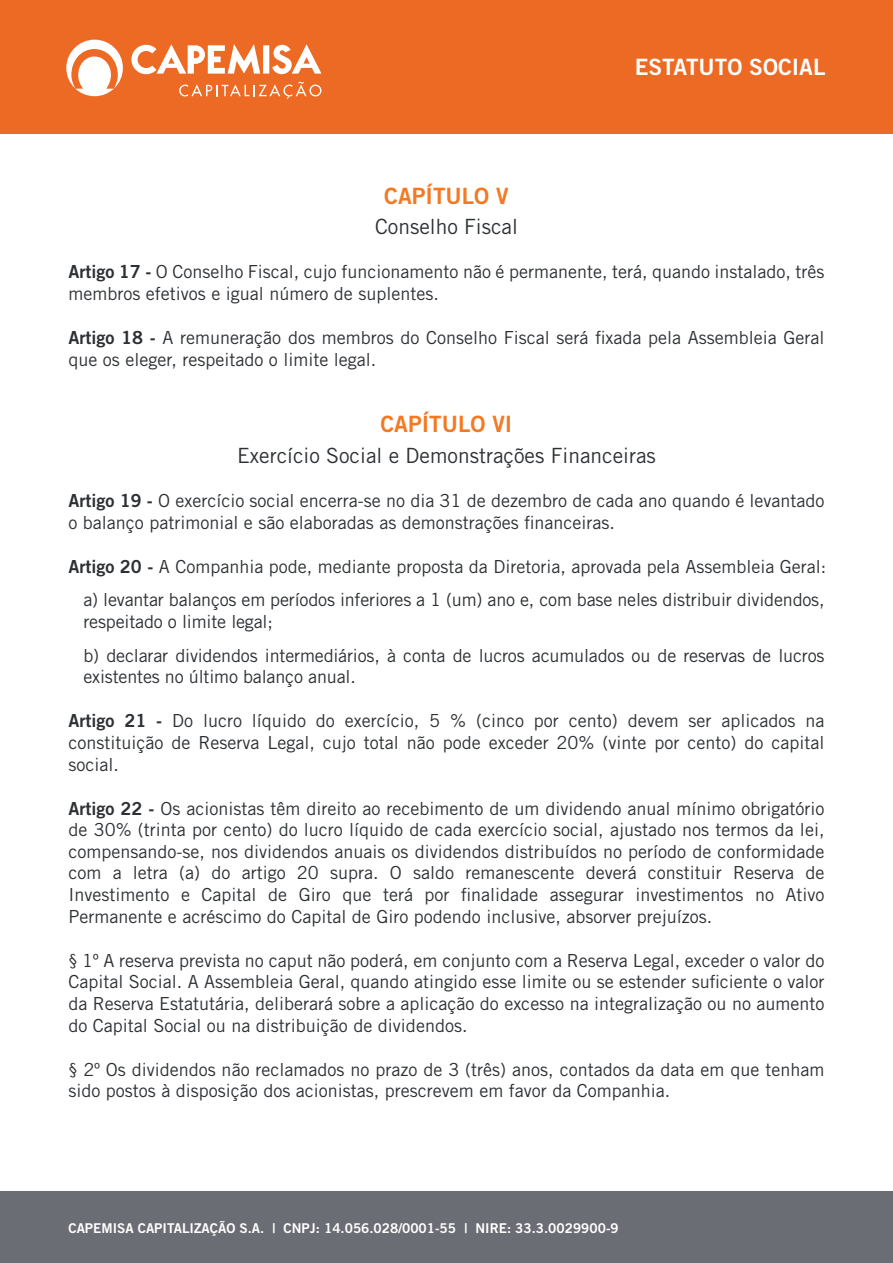
<style>
.page{position:relative;width:893px;height:1263px;background:#fff}
.page>*{position:absolute;margin:0;border:0;box-sizing:border-box;transform-origin:0 0}
.t1{font:22.5px "Trade Gothic LT Std Bd 2";color:#f47923}
.t2{font:22.5px "Trade Gothic LT Std Bd 2";color:#fff}
.t3{font:21px "Trade Gothic LT Std";color:#2d3134}
.t4{font:18px/21.6px "Trade Gothic LT Std";color:#2d3134}
.t5{font:13.5px "Trade Gothic LT Std Bd 2";color:#fff}
.s1{font-family:"Trade Gothic LT Std Bd 2"}
</style>
<div class="page">
<div style="left:0;top:0;width:893px;height:134px;background:#ec6a23"></div>
<div style="left:0;top:1192px;width:893px;height:71px;background:#6a6d73"></div>
<svg style="left:131px;top:44px;width:190px;height:30px"></svg>
<svg style="left:179px;top:82px;width:142px;height:17px"></svg>
<svg style="left:66px;top:40px;width:57px;height:56px"></svg>
<p class="t2" style="left:635px;top:53px;width:192px">ESTATUTO SOCIAL</p>
<p class="t1" style="left:384px;top:182px;width:126px">CAPÍTULO V</p>
<p class="t3" style="left:375px;top:214px;width:144px">Conselho Fiscal</p>
<p class="t4" style="left:68px;top:261px;width:758px"><span class="s1">Artigo 17 -</span> O Conselho Fiscal, cujo funcionamento não é permanente, terá, quando instalado, três membros efetivos e igual número de suplentes.</p>
<p class="t4" style="left:68px;top:327px;width:757px"><span class="s1">Artigo 18 -</span> A remuneração dos membros do Conselho Fiscal será fixada pela Assembleia Geral que os eleger, respeitado o limite legal.</p>
<p class="t1" style="left:381px;top:410px;width:133px">CAPÍTULO VI</p>
<p class="t3" style="left:237px;top:443px;width:420px">Exercício Social e Demonstrações Financeiras</p>
<p class="t4" style="left:68px;top:490px;width:758px"><span class="s1">Artigo 19 -</span> O exercício social encerra-se no dia 31 de dezembro de cada ano quando é levantado o balanço patrimonial e são elaboradas as demonstrações financeiras.</p>
<p class="t4" style="left:68px;top:549px;width:759px;line-height:33.6px;text-align:right"><span class="s1">Artigo 20 -</span> A Companhia pode, mediante proposta da Diretoria, aprovada pela Assembleia Geral: a) levantar balanços em períodos inferiores a 1 (um) ano e, com base neles distribuir dividendos,</p>
<p class="t4" style="left:83px;top:605px;width:742px;line-height:33.6px">respeitado o limite legal;<br>b) declarar dividendos intermediários, à conta de lucros acumulados ou de reservas de lucros</p>
<p class="t4" style="left:83px;top:666px;width:274px">existentes no último balanço anual.</p>
<p class="t4" style="left:68px;top:710px;width:757px;text-align:justify"><span class="s1">Artigo 21 -</span> Do lucro líquido do exercício, 5 % (cinco por cento) devem ser aplicados na constituição de Reserva Legal, cujo total não pode exceder 20% (vinte por cento) do capital social.</p>
<p class="t4" style="left:68px;top:797px;width:758px;text-align:justify"><span class="s1">Artigo 22 -</span> Os acionistas têm direito ao recebimento de um dividendo anual mínimo obrigatório de 30% (trinta por cento) do lucro líquido de cada exercício social, ajustado nos termos da lei, compensando-se, nos dividendos anuais os dividendos distribuídos no período de conformidade com a letra (a) do artigo 20 supra. O saldo remanescente deverá constituir Reserva de Investimento e Capital de Giro que terá por finalidade assegurar investimentos no Ativo Permanente e acréscimo do Capital de Giro podendo inclusive, absorver prejuízos.</p>
<p class="t4" style="left:68px;top:949px;width:758px;text-align:justify">§ 1º A reserva prevista no caput não poderá, em conjunto com a Reserva Legal, exceder o valor do Capital Social. A Assembleia Geral, quando atingido esse limite ou se estender suficiente o valor da Reserva Estatutária, deliberará sobre a aplicação do excesso na integralização ou no aumento do Capital Social ou na distribuição de dividendos.</p>
<p class="t4" style="left:68px;top:1058px;width:757px">§ 2º Os dividendos não reclamados no prazo de 3 (três) anos, contados da data em que tenham sido postos à disposição dos acionistas, prescrevem em favor da Companhia.</p>
<p class="t5" style="left:68px;top:1220px;width:552px">CAPEMISA CAPITALIZAÇÃO S.A. | CNPJ: 14.056.028/0001-55 | NIRE: 33.3.0029900-9</p>
</div>
